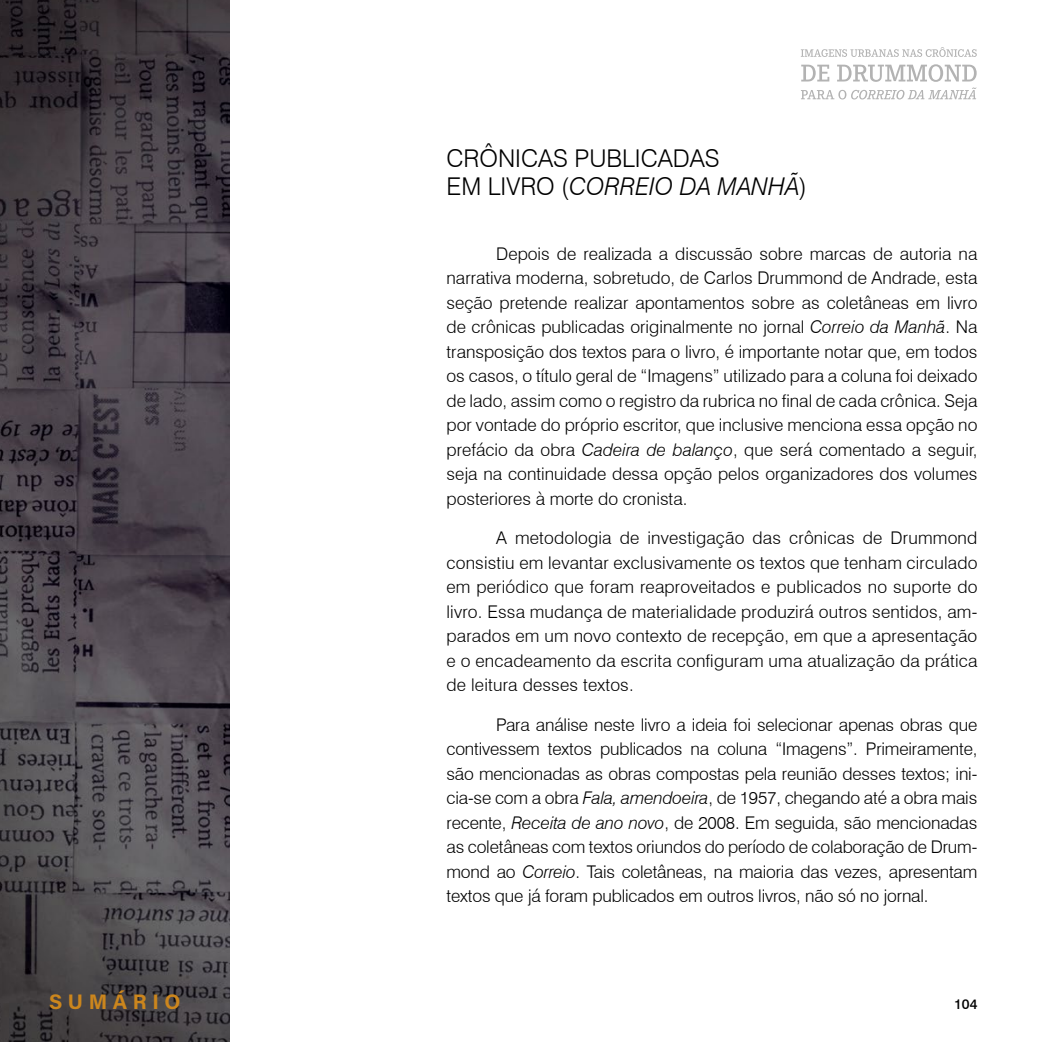
<style>
.page{position:relative;width:1042px;height:1042px;background:#fff}
.page>*{position:absolute;margin:0;border:0;box-sizing:border-box;transform-origin:0 0}
.t1{font:300 24.5px/28px "Swiss 721 BT";color:#000}
.t2{font:21px "Acumin Variable Concept";letter-spacing:.265em;color:#cc861d}
.t3{font:300 17.5px/24.5px "Swiss 721 BT";color:#000;text-align:justify}
.t4{font:500 14px "Swiss 721 BT";color:#000}
.s1{font-style:italic}
</style>
<div class="page">
<img style="left:0;top:0;width:230px;height:1042px">
<svg style="left:801px;top:47px;width:176px;height:10px"></svg>
<svg style="left:801px;top:64px;width:175px;height:35px"></svg>
<h1 class="t1" style="left:446px;top:145px;width:362px">CRÔNICAS PUBLICADAS<br>EM LIVRO (<span class="s1">CORREIO DA MANHÃ</span>)</h1>
<p class="t3" style="left:446px;top:241px;width:532px;text-indent:50px">Depois de realizada a discussão sobre marcas de autoria na narrativa moderna, sobretudo, de Carlos Drummond de Andrade, esta seção pretende realizar apontamentos sobre as coletâneas em livro de crônicas publicadas originalmente no jornal <span class="s1">Correio da Manhã</span>. Na transposição dos textos para o livro, é importante notar que, em todos os casos, o título geral de “Imagens” utilizado para a coluna foi deixado de lado, assim como o registro da rubrica no final de cada crônica. Seja por vontade do próprio escritor, que inclusive menciona essa opção no prefácio da obra <span class="s1">Cadeira de balanço</span>, que será comentado a seguir, seja na continuidade dessa opção pelos organizadores dos volumes posteriores à morte do cronista.</p>
<p class="t3" style="left:446px;top:525px;width:532px;text-indent:50px">A metodologia de investigação das crônicas de Drummond consistiu em levantar exclusivamente os textos que tenham circulado em periódico que foram reaproveitados e publicados no suporte do livro. Essa mudança de materialidade produzirá outros sentidos, am&shy;parados em um novo contexto de recepção, em que a apresentação e o encadeamento da escrita configuram uma atualização da prática de leitura desses textos.</p>
<p class="t3" style="left:446px;top:712px;width:532px;text-indent:50px">Para análise neste livro a ideia foi selecionar apenas obras que contivessem textos publicados na coluna “Imagens”. Primeiramente, são mencionadas as obras compostas pela reunião desses textos; ini&shy;cia-se com a obra <span class="s1">Fala, amendoeira</span>, de 1957, chegando até a obra mais recente, <span class="s1">Receita de ano novo</span>, de 2008. Em seguida, são mencionadas as coletâneas com textos oriundos do período de colaboração de Drum&shy;mond ao <span class="s1">Correio</span>. Tais coletâneas, na maioria das vezes, apresentam textos que já foram publicados em outros livros, não só no jornal.</p>
<p class="t2" style="left:49px;top:987px;width:133px">SUMÁRIO</p>
<p class="t4" style="left:954px;top:995px;width:25px">104</p>
</div>
